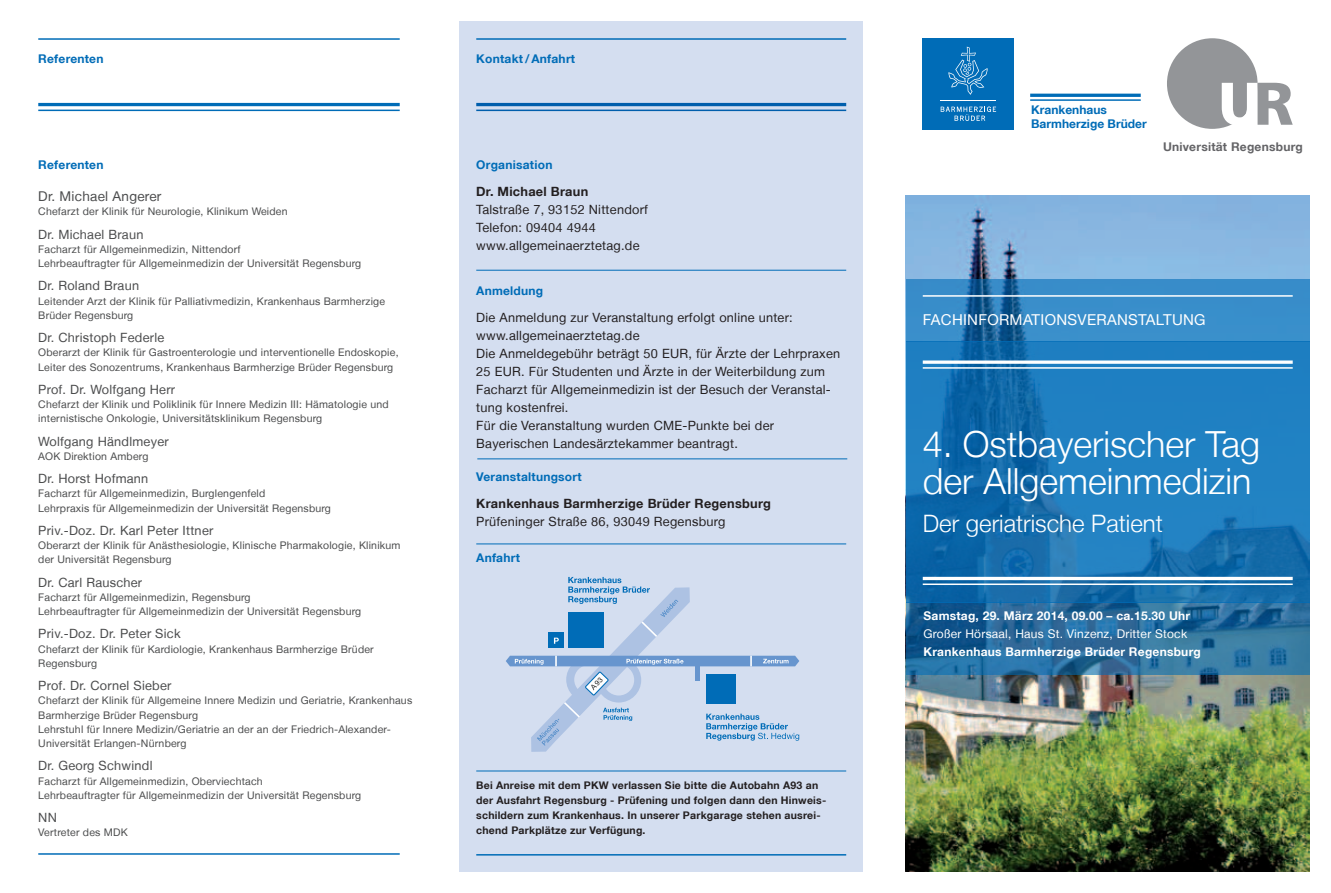
<style>
.page{position:relative;width:1331px;height:893px;background:#fff}
.page>*{position:absolute;margin:0;border:0;box-sizing:border-box;transform-origin:0 0}
.t1{font:300 36px/37.5px "Helvetica Neue LT";color:#fff}
.t2{font:300 24px "Helvetica Neue LT";color:#fff}
.t3{font:15px "Helvetica Neue LT";letter-spacing:.02em;color:#fff}
.t4{font:13.5px "Helvetica Neue LT";color:#4b4c4d}
.t5{font:12.75px/18px "Helvetica Neue LT";letter-spacing:.02em;color:#231f20}
.t6{font:12.75px "Helvetica Neue LT";letter-spacing:.02em;color:#4b4c4d}
.t7{font:700 12.75px "Helvetica Neue LT";letter-spacing:.02em;color:#231f20}
.t8{font:700 12px "Helvetica Neue LT";letter-spacing:.02em;color:#006cb7}
.t9{font:700 12px "Helvetica Neue LT";letter-spacing:.02em;color:#fff}
.t10{font:12px "Helvetica Neue LT";letter-spacing:.02em;color:#fff}
.t11{font:700 12px/13.5px "Helvetica Neue LT";color:#006cb7}
.t12{font:700 12px "Helvetica Neue LT";letter-spacing:.02em;color:#636366}
.t13{font:10.5px/14.2px "Helvetica Neue LT";letter-spacing:.02em;color:#4b4c4d}
.t14{font:700 10.5px/15px "Helvetica Neue LT";letter-spacing:.02em;color:#231f20}
</style>
<div class="page">
<hr style="left:38px;top:853px;width:362px;height:2px;background:#006cb7">
<hr style="left:38px;top:38px;width:362px;height:2px;background:#006cb7">
<img style="left:906px;top:196px;width:404px;height:676px">
<hr style="left:38px;top:103px;width:362px;height:3px;background:#006cb7">
<hr style="left:38px;top:110px;width:362px;height:1px;background:#006cb7">
<svg style="left:906px;top:341px;width:404px;height:262px;background:#1976b7"></svg>
<svg style="left:906px;top:279px;width:404px;height:62px;background:#3487c2"></svg>
<hr style="left:923px;top:295px;width:370px;height:2px;background:#fff">
<svg style="left:906px;top:603px;width:404px;height:72px;background:#286b9a"></svg>
<svg style="left:923px;top:360px;width:370px;height:4px"></svg>
<hr style="left:923px;top:367px;width:370px;height:2px;background:#fff">
<hr style="left:923px;top:577px;width:370px;height:3px;background:#fff">
<hr style="left:923px;top:583px;width:370px;height:2px;background:#fff">
<div style="left:459px;top:21px;width:404px;height:851px;background:#d4def0"></div>
<hr style="left:476px;top:103px;width:370px;height:3px;background:#006cb7">
<hr style="left:476px;top:110px;width:370px;height:1px;background:#006cb7">
<hr style="left:476px;top:854px;width:370px;height:1px;background:#006cb7">
<hr style="left:476px;top:38px;width:370px;height:2px;background:#006cb7">
<hr style="left:476px;top:771px;width:370px;height:1px;background:#006cb7">
<svg style="left:506px;top:577px;width:293px;height:175px"></svg>
<hr style="left:695px;top:665px;width:4px;height:15px;background:#6795ce">
<hr style="left:476px;top:270px;width:370px;height:1px;background:#006cb7">
<hr style="left:477px;top:458px;width:370px;height:1px;background:#006cb7">
<div style="left:1167px;top:38px;width:90px;height:91px;background:#939598;border-radius:50%"></div>
<svg style="left:1222px;top:83px;width:71px;height:43px"></svg>
<hr style="left:476px;top:544px;width:370px;height:1px;background:#006cb7">
<hr style="left:1030px;top:94px;width:111px;height:3px;background:#006cb7">
<hr style="left:1030px;top:99px;width:111px;height:2px;background:#006cb7">
<div style="left:923px;top:38px;width:91px;height:91px;background:#006cb7"></div>
<svg style="left:941px;top:107px;width:55px;height:14px"></svg>
<svg style="left:948px;top:47px;width:39px;height:48px"></svg>
<hr style="left:940px;top:100px;width:56px;height:1px;background:#fff">
<p class="t8" style="left:38px;top:51px;width:67px">Referenten</p>
<p class="t8" style="left:38px;top:157px;width:67px">Referenten</p>
<p class="t4" style="left:38px;top:188px;width:125px">Dr. M ichael Angerer</p>
<p class="t13" style="left:38px;top:204px;width:251px">Chefarzt der Klinik für Neurologie, Klinikum Weiden</p>
<p class="t6" style="left:38px;top:226px;width:107px">Dr. M ichael Braun</p>
<p class="t13" style="left:38px;top:242px;width:324px">Facharzt für Allgemeinmedizin, Nittendorf<br>Lehrbeauftragter für Allgemeinmedizin der Universität Regensburg</p>
<p class="t6" style="left:38px;top:278px;width:102px">Dr. Roland Braun</p>
<p class="t13" style="left:38px;top:293px;width:348px">Leitender Arzt der Klinik für Palliativmedizin, Krankenhaus Barmherzige<br>Brüder Regensburg</p>
<p class="t6" style="left:38px;top:330px;width:128px">Dr. Christoph Federle</p>
<p class="t13" style="left:38px;top:345px;width:362px">Oberarzt der Klinik für Gastroenterologie und interventionelle Endoskopie,<br>Leiter des Sonozentrums, Krankenhaus Barmherzige Brüder Regensburg</p>
<p class="t6" style="left:38px;top:382px;width:138px">Prof. Dr. Wolfgang H err</p>
<p class="t13" style="left:38px;top:397px;width:352px">Chefarzt der Klinik und Poliklinik für I nnere Medizin III : Hämatologie und internistische Onkologie, Universitätsklinikum Regensburg</p>
<p class="t6" style="left:38px;top:433px;width:132px">Wolfgang Händlmeyer</p>
<p class="t13" style="left:38px;top:449px;width:112px">AOK Direktion Amberg</p>
<p class="t6" style="left:38px;top:471px;width:112px">Dr. Horst Hofmann</p>
<p class="t13" style="left:38px;top:486px;width:294px">Facharzt für Allgemeinmedizin, Burglengenfeld<br>Lehrpraxis für Allgemeinmedizin der Universität Regensburg</p>
<p class="t6" style="left:38px;top:523px;width:177px">Priv.-Doz. Dr. Karl Peter Ittner</p>
<p class="t13" style="left:38px;top:538px;width:364px">Oberarzt der Klinik für Anästhesiologie, Klinische Pharmakologie, Klinikum der Universität Regensburg</p>
<p class="t6" style="left:38px;top:574px;width:105px">Dr. Carl Rauscher</p>
<p class="t13" style="left:38px;top:590px;width:324px">Facharzt für Allgemeinmedizin, Regensburg<br>Lehrbeauftragter für Allgemeinmedizin der Universität Regensburg</p>
<p class="t6" style="left:38px;top:626px;width:144px">Priv.-Doz. Dr. Peter Sick</p>
<p class="t13" style="left:38px;top:641px;width:337px">Chefarzt der Klinik für Kardiologie, Krankenhaus Barmherzige Brüder<br>Regensburg</p>
<p class="t6" style="left:38px;top:678px;width:135px">Prof. Dr. Cornel Sieber</p>
<p class="t13" style="left:38px;top:693px;width:375px">Chefarzt der Klinik für Allgemeine I nnere Medizin und Geriatrie, Krankenhaus Barmherzige Brüder Regensburg<br>Lehrstuhl für I nnere Medizin/Geriatrie an der an der Friedrich-Alexander-Universität Erlangen-Nürnberg</p>
<p class="t6" style="left:38px;top:758px;width:116px">Dr. Georg Schwindl</p>
<p class="t13" style="left:38px;top:773px;width:324px">Facharzt für Allgemeinmedizin, Oberviechtach<br>Lehrbeauftragter für Allgemeinmedizin der Universität Regensburg</p>
<p class="t6" style="left:38px;top:810px;width:10px">NN</p>
<p class="t13" style="left:38px;top:825px;width:91px">Vertreter des M DK</p>
<p class="t8" style="left:476px;top:51px;width:100px">Kontakt/Anfahrt</p>
<p class="t8" style="left:476px;top:157px;width:78px">Organisation</p>
<p class="t7" style="left:476px;top:183px;width:113px">Dr. Michael Braun</p>
<p class="t5" style="left:476px;top:200px;width:173px">Talstraße 7, 93152 Nittendorf<br>Telefon: 09404 4944 www.allgemeinaerztetag.de</p>
<p class="t8" style="left:476px;top:283px;width:69px">Anmeldung</p>
<p class="t5" style="left:476px;top:308px;width:318px">Die Anmeldung zur Veranstaltung erfolgt online unter: www.allgemeinaerztetag.de<br>Die Anmeldegebühr beträgt 50 EUR</p>
<p class="t5" style="left:688px;top:344px;width:153px">, für Ärzte der Lehrpraxen</p>
<p class="t5" style="left:476px;top:362px;width:356px;text-indent:45px">. Für Studenten und Ärzte in der Weiterbildung zum Facharzt für Allgemeinmedizin ist der Besuch der Veranstal&shy;tung kostenfrei.<br>Für die Veranstaltung wurden CME</p>
<p class="t5" style="left:476px;top:362px;width:28px">25 EUR</p>
<p class="t5" style="left:476px;top:416px;width:299px;text-indent:206px">-Punkte bei der<br>Bayerischen Landesärztekammer beantragt.</p>
<p class="t8" style="left:476px;top:469px;width:107px">Veranstaltungsort</p>
<p class="t7" style="left:476px;top:495px;width:296px">Krankenhaus Barmherzige Brüder Regensburg</p>
<p class="t5" style="left:476px;top:512px;width:251px">Prüfeninger Straße 86, 93049 Regensburg</p>
<p class="t8" style="left:476px;top:550px;width:45px">Anfahrt</p>
<p class="t14" style="left:476px;top:777px;width:351px">Bei Anreise mit dem PKW verlassen Sie bitte die Autobahn A93 an der Ausfahrt Regensburg - Prüfening und folgen dann den Hinweis&shy;schildern zum Krankenhaus. In unserer Parkgarage stehen ausrei&shy;chend Parkplätze zur Verfügung.</p>
<p class="t11" style="left:1031px;top:103px;width:117px">Krankenhaus<br>Barmherzige Brüder</p>
<p class="t12" style="left:1163px;top:139px;width:141px">Universität Regensburg</p>
<h3 class="t3" style="left:923px;top:311px;width:284px">Fachinformationsveranstaltung</h3>
<h1 class="t1" style="left:923px;top:424px;width:339px">4. Ostbayerischer Tag der Allgemeinmedizin</h1>
<h2 class="t2" style="left:923px;top:509px;width:242px">Der geriatrische Patient</h2>
<p class="t9" style="left:923px;top:608px;width:268px">Samstag, 29. März 2014, 09.00 – ca.15.30 Uhr</p>
<p class="t10" style="left:923px;top:626px;width:265px">Großer H örsaal, H aus St. Vinzenz, Dritter Stock</p>
<p class="t9" style="left:923px;top:644px;width:279px">Krankenhaus Barmherzige Brüder Regensburg</p>
</div>
